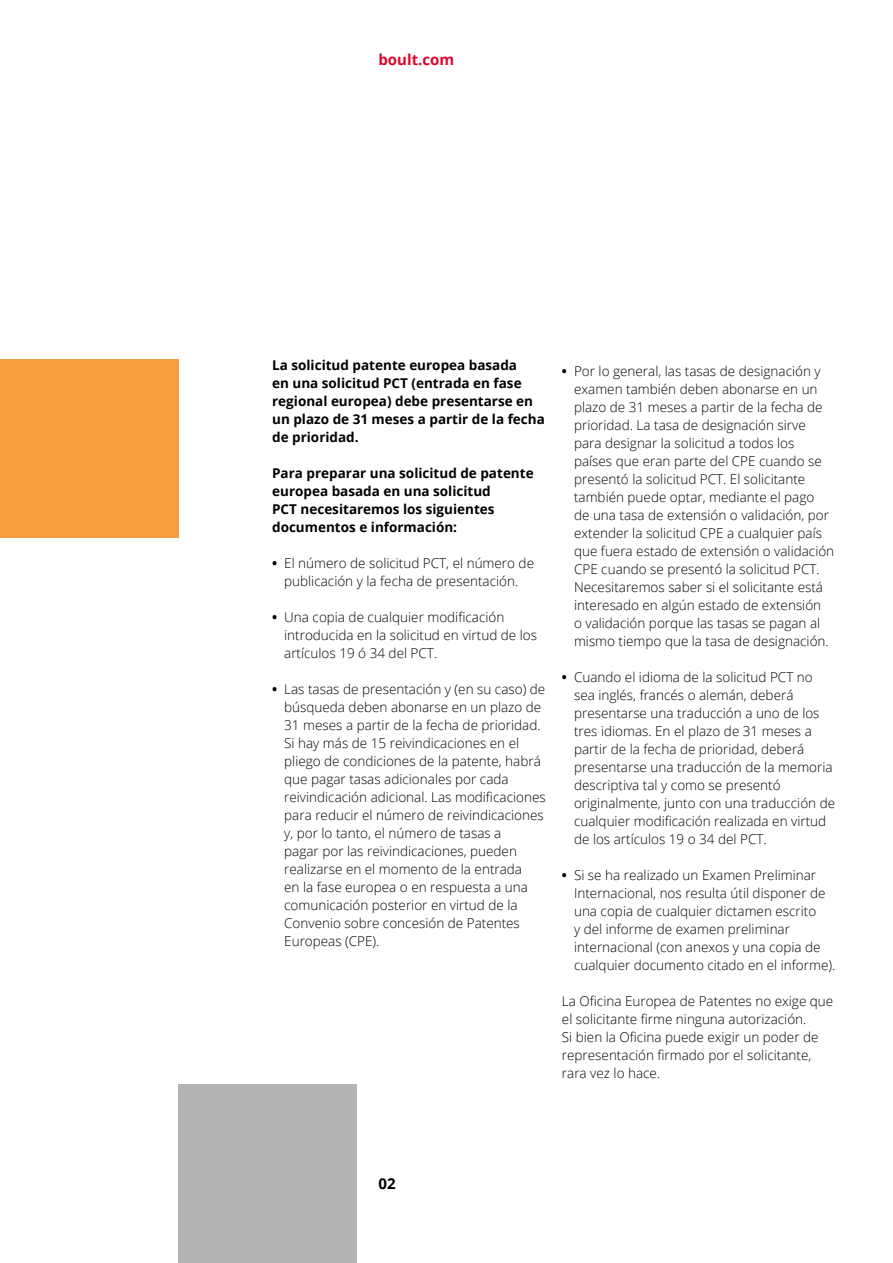
<style>
.page{position:relative;width:893px;height:1263px;background:#fff}
.page>*{position:absolute;margin:0;border:0;box-sizing:border-box;transform-origin:0 0}
.t1{font:700 15px "Open Sans";color:#dd052b}
.t2{font:700 15px "Open Sans";color:#000}
.t3{font:300 13.5px/18px "Open Sans";color:#000}
.t4{font:700 13.5px/18px "Open Sans";color:#000}
.s1{font-weight:700}
</style>
<div class="page">
<div style="left:179px;top:1084px;width:178px;height:179px;background:#b3b4b3"></div>
<div style="left:0;top:359px;width:179px;height:179px;background:#f59f40"></div>
<p class="t1" style="left:378px;top:49px;width:77px">boult.com</p>
<p class="t4" style="left:272px;top:355px;width:274px">La solicitud patente europea basada<br>en una solicitud PCT (entrada en fase regional europea) debe presentarse en un plazo de 31 meses a partir de la fecha de prioridad.</p>
<p class="t4" style="left:272px;top:463px;width:263px">Para preparar una solicitud de patente europea basada en una solicitud<br>PCT necesitaremos los siguientes documentos e información:</p>
<p class="t3" style="left:272px;top:553px;width:263px;text-align:center"><span class="s1">•</span> El número de solicitud PCT, el número de publicación y la fecha de presentación.</p>
<p class="t3" style="left:284px;top:607px;width:254px;text-indent:-12px"><span class="s1">•</span> Una copia de cualquier modificación introducida en la solicitud en virtud de los artículos 19 ó 34 del PCT.</p>
<p class="t3" style="left:284px;top:679px;width:263px;text-indent:-12px"><span class="s1">•</span> Las tasas de presentación y (en su caso) de búsqueda deben abonarse en un plazo de 31 meses a partir de la fecha de prioridad.<br>Si hay más de 15 reivindicaciones en el pliego de condiciones de la patente, habrá que pagar tasas adicionales por cada reivindicación adicional. Las modificaciones para reducir el número de reivindicaciones y, por lo tanto, el número de tasas a<br>pagar por las reivindicaciones, pueden realizarse en el momento de la entrada<br>en la fase europea o en respuesta a una comunicación posterior en virtud de la Convenio sobre concesión de Patentes Europeas (CPE).</p>
<p class="t3" style="left:574px;top:362px;width:262px;text-indent:-12px"><span class="s1">•</span> Por lo general, las tasas de designación y examen también deben abonarse en un plazo de 31 meses a partir de la fecha de prioridad. La tasa de designación sirve para designar la solicitud a todos los países que eran parte del CPE cuando se presentó la solicitud PCT. El solicitante también puede optar, mediante el pago<br>de una tasa de extensión o validación, por extender la solicitud CPE a cualquier país que fuera estado de extensión o validación CPE cuando se presentó la solicitud PCT.<br>Necesitaremos saber si el solicitante está interesado en algún estado de extensión<br>o validación porque las tasas se pagan al mismo tiempo que la tasa de designación.</p>
<p class="t3" style="left:574px;top:668px;width:263px;text-indent:-12px"><span class="s1">•</span> Cuando el idioma de la solicitud PCT no sea inglés, francés o alemán, deberá presentarse una traducción a uno de los tres idiomas. En el plazo de 31 meses a partir de la fecha de prioridad, deberá presentarse una traducción de la memoria descriptiva tal y como se presentó originalmente, junto con una traducción de cualquier modificación realizada en virtud de los artículos 19 o 34 del PCT.</p>
<p class="t3" style="left:574px;top:866px;width:263px;text-indent:-12px"><span class="s1">•</span> Si se ha realizado un Examen Preliminar Internacional, nos resulta útil disponer de una copia de cualquier dictamen escrito<br>y del informe de examen preliminar internacional (con anexos y una copia de cualquier documento citado en el informe).</p>
<p class="t3" style="left:562px;top:992px;width:273px">La Oficina Europea de Patentes no exige que el solicitante firme ninguna autorización.<br>Si bien la Oficina puede exigir un poder de representación firmado por el solicitante, rara vez lo hace.</p>
<p class="t2" style="left:378px;top:1173px;width:19px">02</p>
</div>
